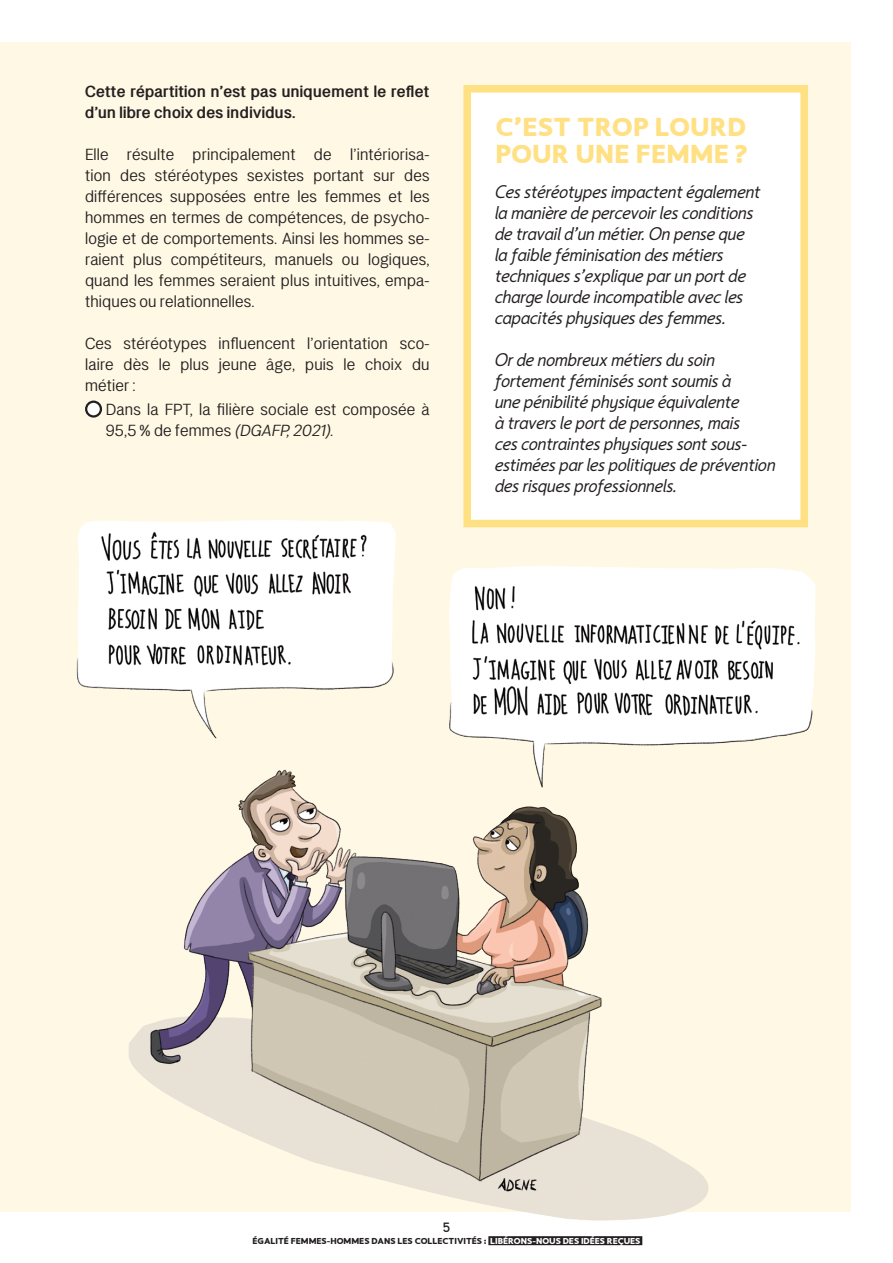
<style>
.page{position:relative;width:893px;height:1263px;background:#fff}
.page>*{position:absolute;margin:0;border:0;box-sizing:border-box;transform-origin:0 0}
.t1{font:800 27px/27px "LT Asus";letter-spacing:.01em;color:#ffe083}
.t2{font:18px/21px "LT Amber";letter-spacing:.01em;color:#231f20;text-align:justify}
.t3{font:italic 18px/21px "LT Asus";color:#231f20}
.t4{font:600 18px/21px "LT Amber";letter-spacing:.01em;color:#231f20}
.t5{font:700 13.5px "Aaux Pro OT";color:#231f20}
.t6{font:800 9px "LT Asus";color:#231f20}
.s1{font-style:italic}
.s2{color:#fff}
</style>
<div class="page">
<div style="left:488px;top:1236px;width:154px;height:9px;background:#231f20"></div>
<div style="left:0;top:43px;width:850px;height:1169px;background:#fef8e4"></div>
<svg style="left:86px;top:402px;width:15px;height:14px"></svg>
<div style="left:85px;top:401px;width:17px;height:17px;border:2px solid #231f20;border-radius:50%"></div>
<img style="left:76px;top:520px;width:740px;height:722px">
<div style="left:463px;top:85px;width:345px;height:442px;background:#fff;border:8px solid #ffe083"></div>
<p class="t4" style="left:85px;top:81px;width:346px">Cette répartition n’est pas uniquement le reflet d’un libre choix des individus.</p>
<p class="t2" style="left:85px;top:144px;width:346px">Elle résulte principalement de l’intériorisa&shy;tion des stéréotypes sexistes portant sur des différences supposées entre les femmes et les hommes en termes de compétences, de psycho&shy;logie et de comportements. Ainsi les hommes se&shy;raient plus compétiteurs, manuels ou logiques, quand les femmes seraient plus intuitives, empa&shy;thiques ou relationnelles.</p>
<p class="t2" style="left:85px;top:333px;width:346px">Ces stéréotypes influencent l’orientation sco&shy;laire dès le plus jeune âge, puis le choix du métier :</p>
<p class="t2" style="left:106px;top:399px;width:325px">Dans la FPT, la filière sociale est composée à<br>9 5 , 5 % d e f e m m e s <span class="s1">(DGAFP,2021)</span>.</p>
<h1 class="t1" style="left:495px;top:113px;width:254px">C’EST TROP LOURD<br>POUR UNE FEMME ?</h1>
<p class="t3" style="left:495px;top:181px;width:267px">Ces stéréotypes impactent également la manière de percevoir les conditions de travail d’un métier. On pense que la faible féminisation des métiers techniques s’explique par un port de charge lourde incompatible avec les capacités physiques des femmes.</p>
<p class="t3" style="left:495px;top:349px;width:282px">Or de nombreux métiers du soin fortement féminisés sont soumis à<br>une pénibilité physique équivalente<br>à travers le port de personnes, mais<br>ces contraintes physiques sont sous&shy;estimées par les politiques de prévention des risques professionnels.</p>
<p class="t5" style="left:443px;top:1219px;width:9px">5</p>
<p class="t6" style="left:252px;top:1235px;width:389px">ÉGALITÉ FEMMES-HOMMES DANS LES COLLECTIVITÉS : <span class="s2">LIBÉRONS-NOUS DES IDÉES REÇUES</span></p>
</div>
